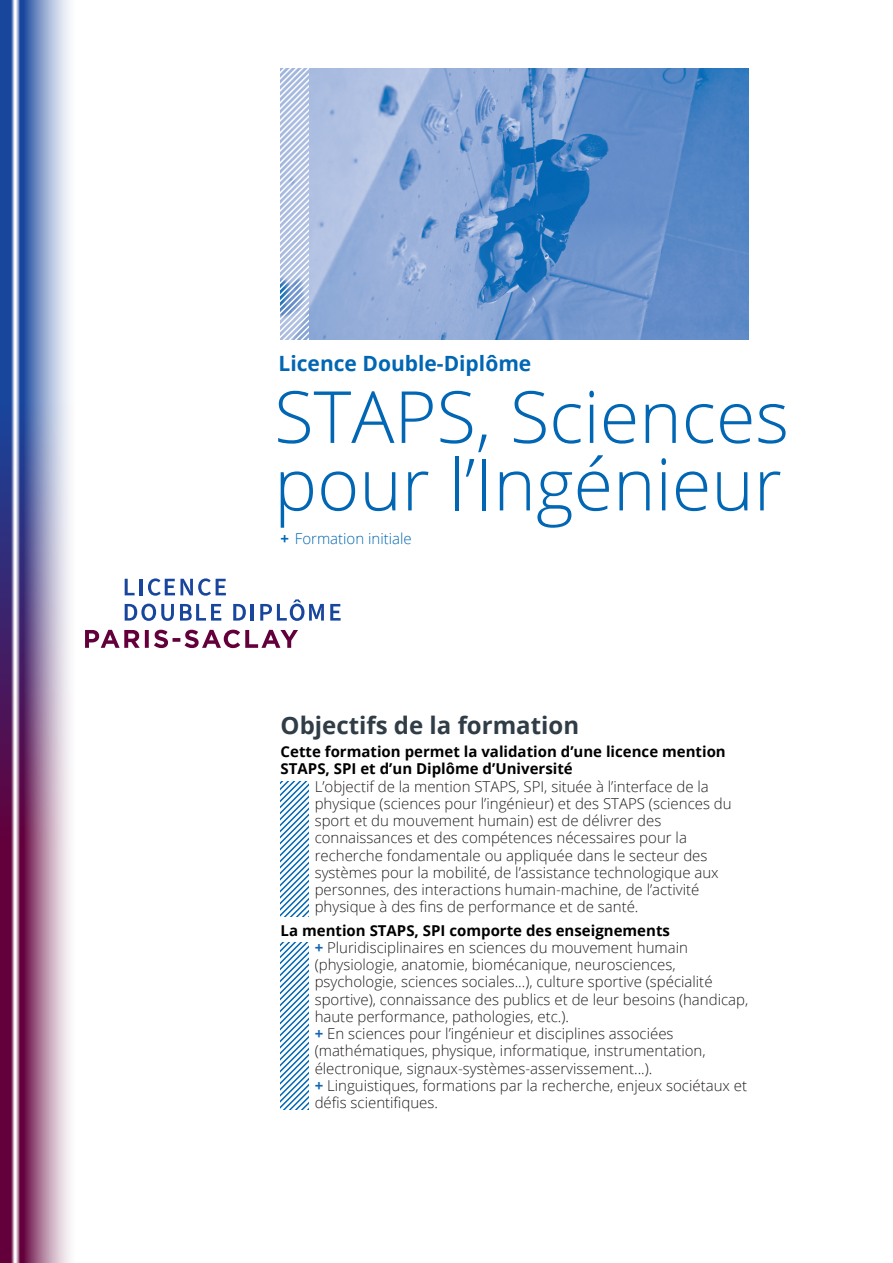
<style>
.page{position:relative;width:893px;height:1263px;background:#fff}
.page>*{position:absolute;margin:0;border:0;box-sizing:border-box;transform-origin:0 0}
.matiere{font:300 72px/67.5px "Open Sans";color:#0166b3}
.inter{font:700 24px "Open Sans";color:#303d47}
.diplome{font:700 21px "Open Sans";color:#0166b3}
.texte{font:300 15px/17.2px "Open Sans";color:#231f20}
.inter2{font:700 15px/17.2px "Open Sans";color:#000001}
.type_form{font:300 15px "Open Sans";color:#0166b3}
.s1{font-weight:700}
.s2{font-weight:700;color:#1465b2}
</style>
<div class="page">
<svg style="left:85px;top:630px;width:213px;height:18px"></svg>
<svg style="left:233px;top:604px;width:13px;height:17px"></svg>
<svg style="left:125px;top:604px;width:49px;height:17px"></svg>
<svg style="left:330px;top:604px;width:11px;height:17px"></svg>
<hr style="left:251px;top:604px;width:3px;height:17px;background:#18469d">
<svg style="left:125px;top:579px;width:10px;height:16px"></svg>
<hr style="left:140px;top:579px;width:3px;height:16px;background:#18469d">
<svg style="left:148px;top:578px;width:78px;height:18px"></svg>
<svg style="left:180px;top:604px;width:41px;height:17px"></svg>
<svg style="left:260px;top:599px;width:64px;height:22px"></svg>
<svg style="left:1px;top:0;width:69px;height:1263px;background:#9282ab"></svg>
<hr style="left:0;top:0;width:1px;height:1263px;background:#18469d">
<img style="left:308px;top:68px;width:440px;height:271px">
<svg style="left:281px;top:943px;width:27px;height:167px"></svg>
<svg style="left:281px;top:782px;width:27px;height:134px"></svg>
<svg style="left:281px;top:68px;width:27px;height:272px"></svg>
<p class="diplome" style="left:279px;top:349px;width:254px">Licence Double-Diplôme</p>
<p class="matiere" style="left:274px;top:381px;width:516px">STAPS, Sciences pour l’Ingénieur</p>
<p class="type_form" style="left:281px;top:529px;width:133px"><span class="s1">+</span> Formation initiale</p>
<p class="inter" style="left:281px;top:708px;width:300px">Objectifs de la formation</p>
<p class="inter2" style="left:281px;top:743px;width:447px">Cette formation permet la validation d’une licence mention<br>STAPS, SPI et d’un Diplôme d’Université</p>
<p class="texte" style="left:315px;top:777px;width:418px">L’objectif de la mention STAPS, SPI, située à l’interface de la physique (sciences pour l’ingénieur) et des STAPS (sciences du sport et du mouvement humain) est de délivrer des connaissances et des compétences nécessaires pour la recherche fondamentale ou appliquée dans le secteur des systèmes pour la mobilité, de l’assistance technologique aux personnes, des interactions humain-machine, de l’activité physique à des fins de performance et de santé.</p>
<p class="inter2" style="left:281px;top:921px;width:391px">La mention STAPS, SPI comporte des enseignements</p>
<p class="texte" style="left:315px;top:938px;width:435px"><span class="s2">+</span> Pluridisciplinaires en sciences du mouvement humain (physiologie, anatomie, biomécanique, neurosciences, psychologie, sciences sociales...), culture sportive (spécialité sportive), connaissance des publics et de leur besoins (handicap, haute performance, pathologies, etc.).</p>
<p class="texte" style="left:315px;top:1025px;width:392px"><span class="s2">+</span> En sciences pour l’ingénieur et disciplines associées (mathématiques, physique, informatique, instrumentation, électronique, signaux-systèmes-asservissement...).</p>
<p class="texte" style="left:315px;top:1076px;width:434px"><span class="s2">+</span> Linguistiques, formations par la recherche, enjeux sociétaux et défis scientifiques.</p>
</div>
